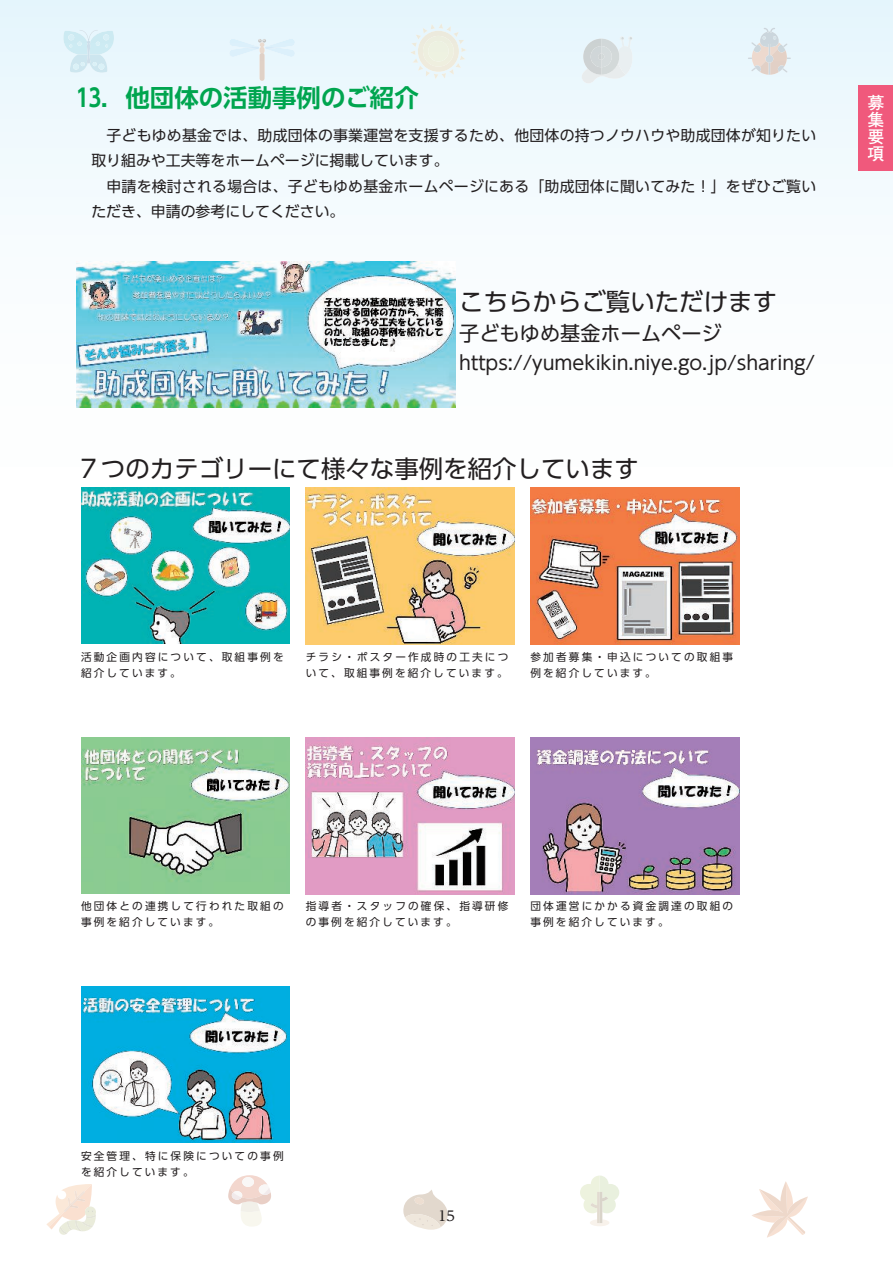
<style>
.page{position:relative;width:893px;height:1263px;background:#fff}
.page>*{position:absolute;margin:0;border:0;box-sizing:border-box;transform-origin:0 0}
.t1{font:24.45px "UD Shin Go Pro";color:#231f20}
.t2{font:700 24.45px "UD Shin Go Pro De";color:#00a54f}
.t3{font:20.25px "UD Shin Go Pro";color:#231f20}
.t4{font:19.2px "UD Shin Go Pro";color:#231f20}
.t5{font:700 16.95px/17px "Futo Go B101 Pr 6";color:#fff;text-align:justify}
.t6{font:14.85px/25.5px "UD Shin Go Pro";letter-spacing:.015em;color:#231f20}
.t7{font:500 13.8px "UD Reimin Pro";color:#231f20}
.t8{font:10.65px/15.9px "UD Shin Go Pro";letter-spacing:.205em;color:#231f20}
</style>
<div class="page">
<svg style="left:0;top:0;width:893px;height:555px"></svg>
<svg style="left:63px;top:30px;width:51px;height:43px;background:#d7edf5"></svg>
<svg style="left:229px;top:39px;width:66px;height:42px;background:#e6f2f8"></svg>
<svg style="left:410px;top:23px;width:56px;height:56px;background:#eaf2ef"></svg>
<div style="left:428px;top:41px;width:21px;height:21px;background:#edf1e1;border-radius:10px"></div>
<svg style="left:582px;top:36px;width:51px;height:47px;background:#dfe6e9"></svg>
<svg style="left:748px;top:28px;width:43px;height:47px;background:#e1e4e5"></svg>
<svg style="left:46px;top:1184px;width:50px;height:51px"></svg>
<svg style="left:228px;top:1175px;width:43px;height:51px"></svg>
<svg style="left:403px;top:1190px;width:45px;height:40px"></svg>
<svg style="left:580px;top:1175px;width:39px;height:51px"></svg>
<svg style="left:752px;top:1181px;width:56px;height:56px"></svg>
<img style="left:82px;top:487px;width:207px;height:156px">
<img style="left:306px;top:487px;width:208px;height:157px">
<img style="left:530px;top:487px;width:209px;height:157px">
<img style="left:82px;top:738px;width:207px;height:155px">
<img style="left:306px;top:738px;width:208px;height:156px">
<img style="left:530px;top:738px;width:209px;height:156px">
<img style="left:82px;top:986px;width:207px;height:156px">
<img style="left:77px;top:261px;width:378px;height:146px">
<div style="left:859px;top:85px;width:34px;height:85px;background:#f0597c"></div>
<h1 class="t2" style="left:77px;top:77px;width:344px">13．他団体の活動事例のご紹介</h1>
<h3 class="t6" style="left:91px;top:122px;width:726px">　子どもゆめ基金では、助成団体の事業運営を支援するため、他団体の持つノウハウや助成団体が知りたい取り組みや工夫等をホームページに掲載しています。<br>　申請を検討される場合は、子どもゆめ基金ホームページにある「助成団体に聞いてみた！」をぜひご覧いただき、申請の参考にしてください。</h3>
<h1 class="t1" style="left:459px;top:282px;width:319px">こちらからご覧いただけます</h1>
<h2 class="t3" style="left:459px;top:317px;width:264px">子どもゆめ基金ホームページ</h2>
<h3 class="t4" style="left:459px;top:347px;width:357px">https://yumekikin.niye.go.jp/sharing/</h3>
<h1 class="t1" style="left:77px;top:449px;width:564px">７つのカテゴリーにて様々な事例を紹介しています</h1>
<h3 class="t5" style="left:867px;top:93px;width:18px">募集要項</h3>
<p class="t8" style="left:81px;top:648px;width:204px">活動企画内容について、取組事例を紹介しています。</p>
<p class="t8" style="left:306px;top:648px;width:204px">チラシ・ポスター作成時の工夫について、取組事例を紹介しています。</p>
<p class="t8" style="left:530px;top:648px;width:204px">参加者募集・申込についての取組事例を紹介しています。</p>
<p class="t8" style="left:81px;top:898px;width:204px">他団体との連携して行われた取組の事例を紹介しています。</p>
<p class="t8" style="left:306px;top:898px;width:204px">指導者・スタッフの確保、指導研修の事例を紹介しています。</p>
<p class="t8" style="left:530px;top:898px;width:204px">団体運営にかかる資金調達の取組の事例を紹介しています。</p>
<p class="t8" style="left:81px;top:1147px;width:204px">安全管理、特に保険についての事例を紹介しています。</p>
<p class="t7" style="left:438px;top:1205px;width:18px">15</p>
</div>
